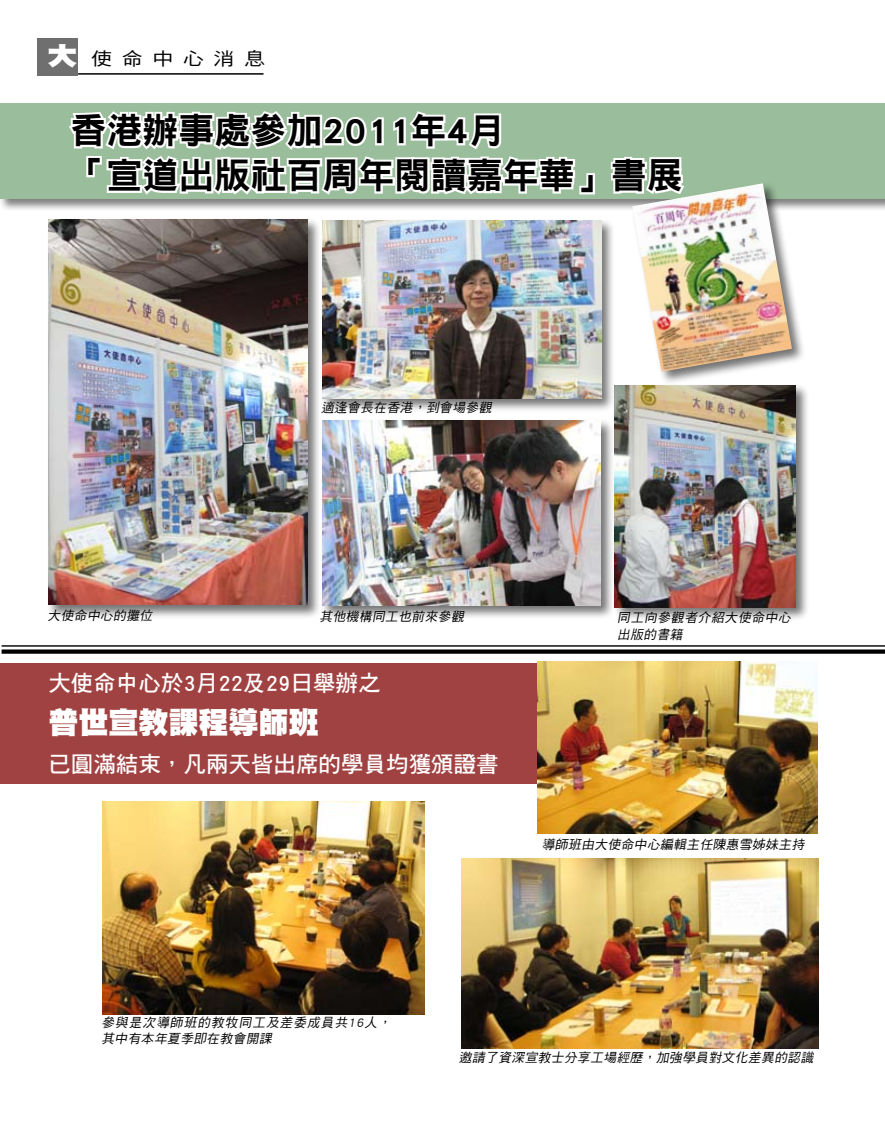
<style>
.page{position:relative;width:885px;height:1134px;background:#fff}
.page>*{position:absolute;margin:0;border:0;box-sizing:border-box;transform-origin:0 0}
.t1{font:36px/45px "DF Hei Std W9";color:#000}
.t2{font:30px "DF Hei Std W12";color:#fff}
.t3{font:22.5px "DF Hei Std W7";color:#fff}
.t4{font:17.85px "DF Hei Std W5";letter-spacing:.455em;color:#000;scale:1.18 1}
.t5{font:italic 12.75px/16.5px "DF Hei Std W5";color:#000}
.s1{font-family:"DF Hei Std W12";font-size:25.5px;color:#fff}
</style>
<div class="page">
<div style="left:0;top:102px;width:884px;height:110px;background:#000;opacity:.5"></div>
<div style="left:0;top:103px;width:884px;height:96px;background:#9abd9b"></div>
<div style="left:630px;top:181px;width:174px;height:204px;background:#000;opacity:.55"></div>
<img style="left:632px;top:183px;width:159px;height:189px">
<div style="left:0;top:663px;width:607px;height:120px;background:#a14242"></div>
<svg style="left:66px;top:111px;width:531px;height:101px"></svg>
<svg style="left:610px;top:156px;width:78px;height:41px"></svg>
<div style="left:46px;top:218px;width:276px;height:401px;background:#000;opacity:.55"></div>
<img style="left:48px;top:220px;width:259px;height:385px">
<div style="left:320px;top:219px;width:295px;height:194px;background:#000;opacity:.55"></div>
<img style="left:322px;top:221px;width:279px;height:178px">
<div style="left:320px;top:418px;width:294px;height:201px;background:#000;opacity:.55"></div>
<img style="left:322px;top:421px;width:278px;height:184px">
<div style="left:612px;top:383px;width:197px;height:238px;background:#000;opacity:.55"></div>
<img style="left:614px;top:386px;width:181px;height:221px">
<img style="left:537px;top:662px;width:280px;height:172px">
<img style="left:102px;top:801px;width:322px;height:213px">
<img style="left:462px;top:859px;width:356px;height:190px">
<div style="left:37px;top:38px;width:41px;height:37px;background:#6f6f6f"></div>
<hr style="left:78px;top:73px;width:185px;height:2px;background:#000">
<hr style="left:2px;top:645px;width:882px;height:2px;background:#000">
<div style="left:2px;top:649px;width:882px;height:5px;background:#000"></div>
<h3 class="t4" style="left:48px;top:49px;width:186px"><span class="s1">大</span> 使命中心消息</h3>
<h1 class="t1" style="left:70px;top:107px;width:614px">香港辦事處參加2011年4月<br>「宣道出版社百周年閱讀嘉年華」書展</h1>
<p class="t5" style="left:321px;top:399px;width:174px">適逢會長在香港，到會場參觀</p>
<p class="t5" style="left:48px;top:607px;width:109px">大使命中心的攤位</p>
<p class="t5" style="left:319px;top:608px;width:148px">其他機構同工也前來參觀</p>
<h3 class="t3" style="left:48px;top:671px;width:333px">大使命中心於3月22及29日舉辦之</h3>
<h2 class="t2" style="left:48px;top:706px;width:271px">普世宣教課程導師班</h2>
<h3 class="t3" style="left:48px;top:752px;width:451px">已圓滿結束，凡兩天皆出席的學員均獲頒證書</h3>
<p class="t5" style="left:617px;top:609px;width:177px">同工向參觀者介紹大使命中心出版的書籍</p>
<p class="t5" style="left:541px;top:836px;width:266px">導師班由大使命中心編輯主任陳惠雪姊妹主持</p>
<p class="t5" style="left:101px;top:1014px;width:293px">參與是次導師班的教牧同工及差委成員共16人，其中有本年夏季即在教會開課</p>
<p class="t5" style="left:459px;top:1049px;width:358px">邀請了資深宣教士分享工場經歷，加強學員對文化差異的認識</p>
</div>
